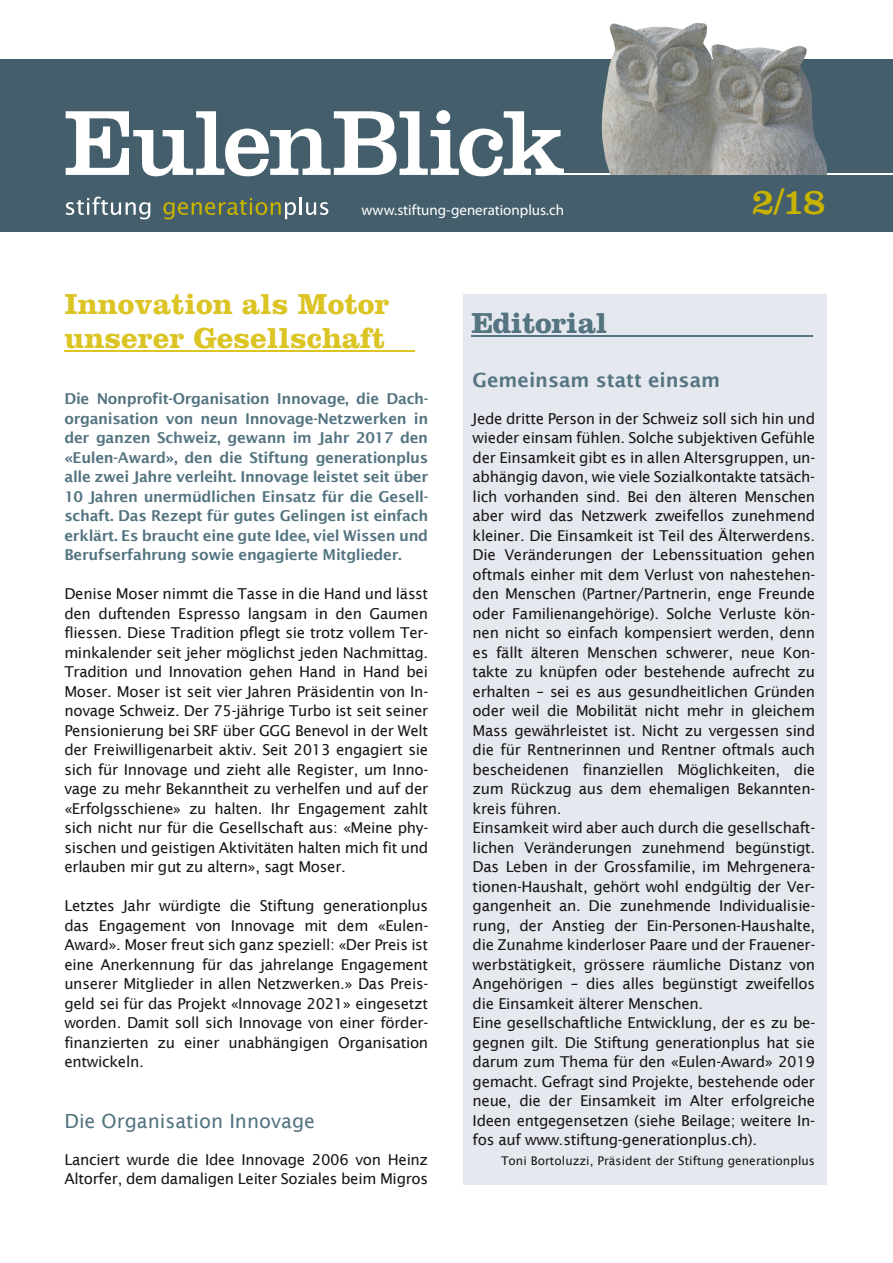
<style>
.page{position:relative;width:893px;height:1263px;background:#fff}
.page>*{position:absolute;margin:0;border:0;box-sizing:border-box;transform-origin:0 0}
.t1{font:96px "Clarendon LT Std";letter-spacing:-.025em;color:#fff}
.t2{font:37.5px "Clarendon LT Std";color:#c7b300}
.t3{font:700 30px/34.5px "Clarendon LT Std";color:#dbc424}
.t4{font:19.5px "Lucida Sans";color:#547481}
.t5{font:700 19.5px "Lucida Sans";color:#547481}
.t6{font:15px/19.5px "Lucida Sans";letter-spacing:-.02em;color:#181716;text-align:justify}
.t7{font:700 15px/19.5px "Lucida Sans";letter-spacing:-.02em;color:#547481;text-align:justify}
.t8{font:15px "Myriad Pro";color:#fff}
.t9{font:12px "Lucida Sans";letter-spacing:.005em;color:#181716}
</style>
<div class="page">
<div style="left:463px;top:294px;width:364px;height:890px;background:#e5e8ee"></div>
<hr style="left:64px;top:351px;width:351px;height:1px;background:#dbc424">
<hr style="left:471px;top:336px;width:342px;height:1px;background:#547481">
<div style="left:0;top:60px;width:893px;height:172px;background:#445f6b"></div>
<svg style="left:163px;top:197px;width:165px;height:22px"></svg>
<svg style="left:66px;top:197px;width:84px;height:22px"></svg>
<hr style="left:558px;top:174px;width:335px;height:1px;background:#fff">
<img style="left:601px;top:23px;width:226px;height:152px">
<h1 class="t1" style="left:64px;top:87px;width:503px">EulenBlick</h1>
<p class="t8" style="left:361px;top:200px;width:204px">www.stiftung-generationplus.ch</p>
<h3 class="t3" style="left:64px;top:288px;width:352px">Innovation als Motor unserer Gesellschaft__</h3>
<h2 class="t2" style="left:752px;top:180px;width:76px">2/18</h2>
<p class="t7" style="left:64px;top:389px;width:365px">Die Nonprofit-Organisation Innovage, die Dach&shy;organisation von neun Innovage-Netzwerken in der ganzen Schweiz, gewann im Jahr 2017 den «Eulen-Award», den die Stiftung generationplus alle zwei Jahre verleiht. Innovage leistet seit über 10 Jahren unermüdlichen Einsatz für die Gesell&shy;schaft. Das Rezept für gutes Gelingen ist einfach erklärt. Es braucht eine gute Idee, viel Wissen und Berufserfahrung sowie engagierte Mitglieder.</p>
<p class="t6" style="left:64px;top:584px;width:365px">Denise Moser nimmt die Tasse in die Hand und lässt den duftenden Espresso langsam in den Gaumen fliessen. Diese Tradition pflegt sie trotz vollem Ter&shy;minkalender seit jeher möglichst jeden Nachmittag.<br>Tradition und Innovation gehen Hand in Hand bei Moser. Moser ist seit vier Jahren Präsidentin von In&shy;novage Schweiz. Der 75-jährige Turbo ist seit seiner Pensionierung bei SRF über GGG Benevol in der Welt der Freiwilligenarbeit aktiv. Seit 2013 engagiert sie sich für Innovage und zieht alle Register, um Inno&shy;vage zu mehr Bekanntheit zu verhelfen und auf der «Erfolgsschiene» zu halten. Ihr Engagement zahlt sich nicht nur für die Gesellschaft aus: «Meine phy&shy;sischen und geistigen Aktivitäten halten mich fit und erlauben mir gut zu altern», sagt Moser.</p>
<p class="t6" style="left:64px;top:896px;width:365px">Letztes Jahr würdigte die Stiftung generationplus das Engagement von Innovage mit dem «Eulen-Award». Moser freut sich ganz speziell: «Der Preis ist eine Anerkennung für das jahrelange Engagement unserer Mitglieder in allen Netzwerken.» Das Preis&shy;geld sei für das Projekt «Innovage 2021» eingesetzt worden. Damit soll sich Innovage von einer förder&shy;finanzierten zu einer unabhängigen Organisation entwickeln.</p>
<h3 class="t4" style="left:64px;top:1110px;width:252px">Die Organisation Innovage</h3>
<p class="t6" style="left:64px;top:1150px;width:365px">Lanciert wurde die Idee Innovage 2006 von Heinz<br>Altorfer, dem damaligen Leiter Soziales beim Migros</p>
<h3 class="t5" style="left:473px;top:369px;width:249px">Gemeinsam statt einsam</h3>
<p class="t6" style="left:473px;top:409px;width:344px;text-align:left">Jede dritte Person in der Schweiz soll sich hin und wieder einsam fühlen. Solche subjektiven Gefühle der Einsamkeit gibt es in allen Altersgruppen, un&shy;abhängig davon, wie viele Sozialkontakte tatsäch&shy;lich vorhanden sind. Bei den älteren Menschen aber wird das Netzwerk zweifellos zunehmend kleiner. Die Einsamkeit ist Teil des Älterwerdens.<br>Die Veränderungen der Lebenssituation gehen oftmals einher mit dem Verlust von nahestehen&shy;den Menschen (Partner/Partnerin, enge Freunde oder Familienangehörige). Solche Verluste kön&shy;nen nicht so einfach kompensiert werden, denn es fällt älteren Menschen schwerer, neue Kon&shy;takte zu knüpfen oder bestehende aufrecht zu erhalten – sei es aus gesundheitlichen Gründen oder weil die Mobilität nicht mehr in gleichem Mass gewährleistet ist. Nicht zu vergessen sind die für Rentnerinnen und Rentner oftmals auch bescheidenen finanziellen Möglichkeiten, die zum Rückzug aus dem ehemaligen Bekannten&shy;kreis führen.<br>Einsamkeit wird aber auch durch die gesellschaft&shy;lichen Veränderungen zunehmend begünstigt.<br>Das Leben in der Grossfamilie, im Mehrgenera&shy;tionen-Haushalt, gehört wohl endgültig der Ver&shy;gangenheit an. Die zunehmende Individualisie&shy;rung, der Anstieg der Ein-Personen-Haushalte, die Zunahme kinderloser Paare und der Frauener&shy;werbstätigkeit, grössere räumliche Distanz von Angehörigen – dies alles begünstigt zweifellos die Einsamkeit älterer Menschen.<br>Eine gesellschaftliche Entwicklung, der es zu be&shy;gegnen gilt. Die Stiftung generationplus hat sie darum zum Thema für den «Eulen-Award» 2019 gemacht. Gefragt sind Projekte, bestehende oder neue, die der Einsamkeit im Alter erfolgreiche Ideen entgegensetzen (siehe Beilage; weitere In&shy;fos auf www.stiftung-generationplus.ch).</p>
<p class="t9" style="left:501px;top:1154px;width:315px">Toni Bortoluzzi, Präsident der Stiftung generationplus</p>
</div>
